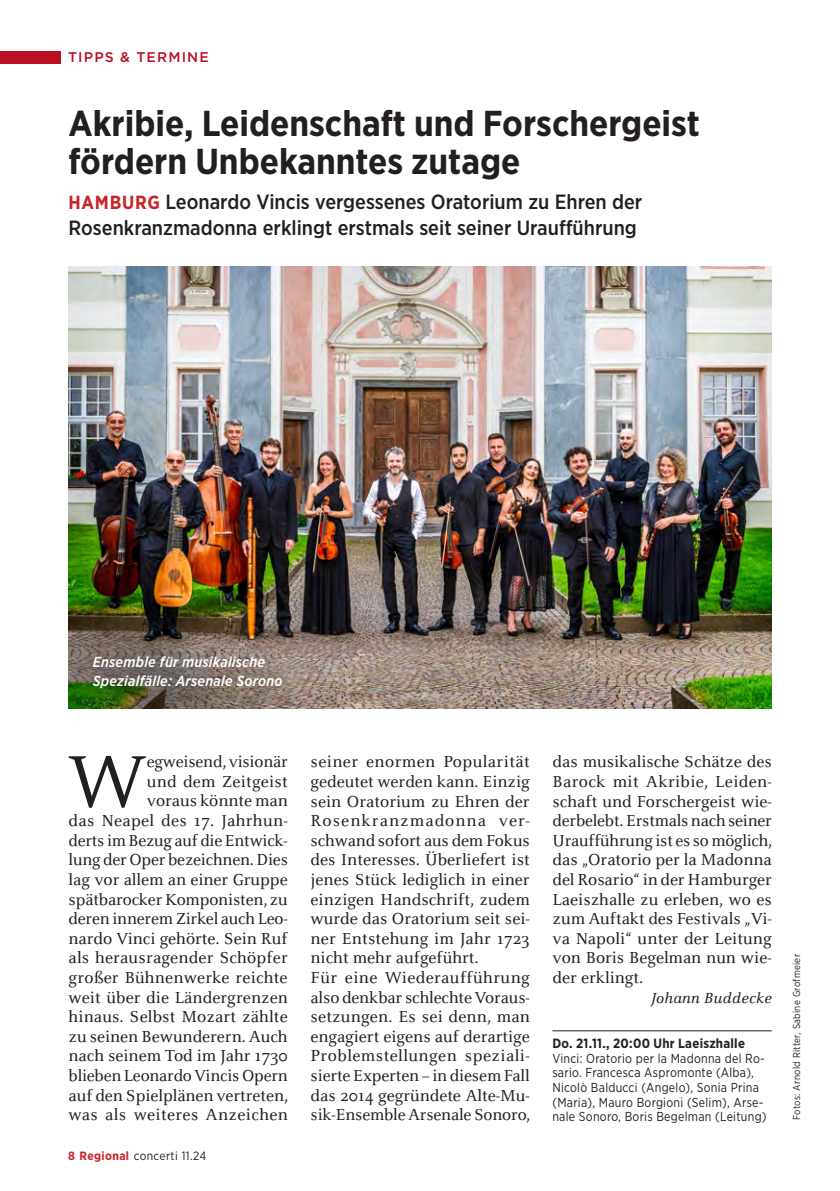
<style>
.page{position:relative;width:840px;height:1191px;background:#fff}
.page>*{position:absolute;margin:0;border:0;box-sizing:border-box;transform-origin:0 0}
.t1{font:76.8px "Celeste Small Text";color:#231f20;scale:.94 1}
.t2{font:700 36px/38px "Gotham Narrow";color:#231f20}
.t3{font:500 20.6px/26px "Gotham Narrow";color:#231f20}
.t4{font:16.8px/19.6px "Celeste Small Text";letter-spacing:-.005em;color:#231f20;scale:.94 1}
.t5{font:16.8px/19.6px "Celeste Small Text";letter-spacing:-.005em;color:#231f20;text-align:right;scale:.93 1}
.t6{font:italic 15.4px "Celeste Small Text";color:#231f20;scale:.94 1}
.t7{font:italic 500 14.6px/18px "Gotham Narrow";letter-spacing:.015em;color:#fff}
.t8{font:500 14px "Gotham";letter-spacing:.08em;color:#ba1021}
.t9{font:700 13.4px "Gotham Narrow";letter-spacing:.02em;color:#231f20}
.t10{font:13px/14.6px "Gotham Narrow";letter-spacing:.02em;color:#231f20;scale:.95 1}
.t11{font:12px "Gotham Narrow";letter-spacing:.03em;color:#231f20}
.t12{font:10px "Gotham Narrow";letter-spacing:.03em;color:#231f20;scale:.95 1}
.s1{font-weight:700;font-size:19px;color:#c8242b}
.s2{font-weight:700;color:#c8242b}
</style>
<div class="page">
<div style="left:0;top:51px;width:61px;height:12px;background:#ba1021"></div>
<img style="left:68px;top:267px;width:703px;height:441px">
<hr style="left:552px;top:1030px;width:219px;height:1px;background:#231f20">
<img style="left:69px;top:633px;width:236px;height:76px">
<p class="t8" style="left:68px;top:48px;width:142px">TIPPS &amp; TERMINE</p>
<p class="t2" style="left:69px;top:104px;width:632px">Akribie, Leidenschaft und Forschergeist fördern Unbekanntes zutage</p>
<p class="t3" style="left:69px;top:189px;width:575px"><span class="s1">HAMBURG</span> Leonardo Vincis vergessenes Oratorium zu Ehren der<br>Rosenkranzmadonna erklingt erstmals seit seiner Uraufführung</p>
<p class="t7" style="left:93px;top:653px;width:191px">Ensemble für musikalische<br>Spezialfälle: Arsenale Sorono</p>
<p class="t5" style="left:69px;top:752px;width:238px">egweisend, visionär<br>und dem Zeitgeist<br>voraus könnte man<br>das Neapel des 17. Jahrhun&shy;derts im Bezug auf die Entwick&shy;lung der Oper bezeichnen. Dies lag vor allem an einer Gruppe spätbarocker Komponisten, zu deren innerem Zirkel auch Leo&shy;nardo Vinci gehörte. Sein Ruf als herausragender Schöpfer großer Bühnenwerke reichte weit über die Ländergrenzen hinaus. Selbst Mozart zählte zu seinen Bewunderern. Auch nach seinem Tod im Jahr 1730 blieben Leonardo Vincis Opern auf den Spielplänen vertreten, was als weiteres Anzeichen</p>
<p class="t4" style="left:310px;top:752px;width:235px">seiner enormen Popularität gedeutet werden kann. Einzig sein Oratorium zu Ehren der<br>Rosenkranzmadonna ver&shy;schwand sofort aus dem Fokus des Interesses. Überliefert ist jenes Stück lediglich in einer einzigen Handschrift, zudem wurde das Oratorium seit sei&shy;ner Entstehung im Jahr 1723 nicht mehr aufgeführt.<br>Für eine Wiederaufführung also denkbar schlechte Voraus&shy;setzungen. Es sei denn, man engagiert eigens auf derartige<br>Problemstellungen speziali&shy;sierte Experten – in diesem Fall das 2014 gegründete Alte-Mu&shy;sik-Ensemble Arsenale Sonoro,</p>
<p class="t4" style="left:552px;top:752px;width:235px;text-align:justify">das musikalische Schätze des Barock mit Akribie, Leiden&shy;schaft und Forschergeist wie&shy;derbelebt. Erstmals nach seiner Uraufführung ist es so möglich, das „Oratorio per la Madonna del Rosario“ in der Hamburger Laeiszhalle zu erleben, wo es zum Auftakt des Festivals „Vi&shy;va Napoli“ unter der Leitung von Boris Begelman nun wie&shy;der erklingt.</p>
<p class="t1" style="left:67px;top:739px;width:86px">W</p>
<p class="t6" style="left:650px;top:989px;width:130px">Johann Buddecke</p>
<p class="t9" style="left:552px;top:1034px;width:194px">Do. 21.11., 20:00 Uhr Laeiszhalle</p>
<p class="t10" style="left:552px;top:1050px;width:227px">Vinci: Oratorio per la Madonna del Ro&shy;sario. Francesca Aspromonte (Alba), Nicolò Balducci (Angelo), Sonia Prina (Maria), Mauro Borgioni (Selim), Arse&shy;nale Sonoro, Boris Begelman (Leitung)</p>
<p class="t11" style="left:68px;top:1148px;width:140px"><span class="s2">8 Regional</span> concerti 11.24</p>
<p class="t12" style="left:790px;top:1120px;width:176px;rotate:-90deg">Fotos: Arnold Ritter, Sabine Grofmeier</p>
</div>
